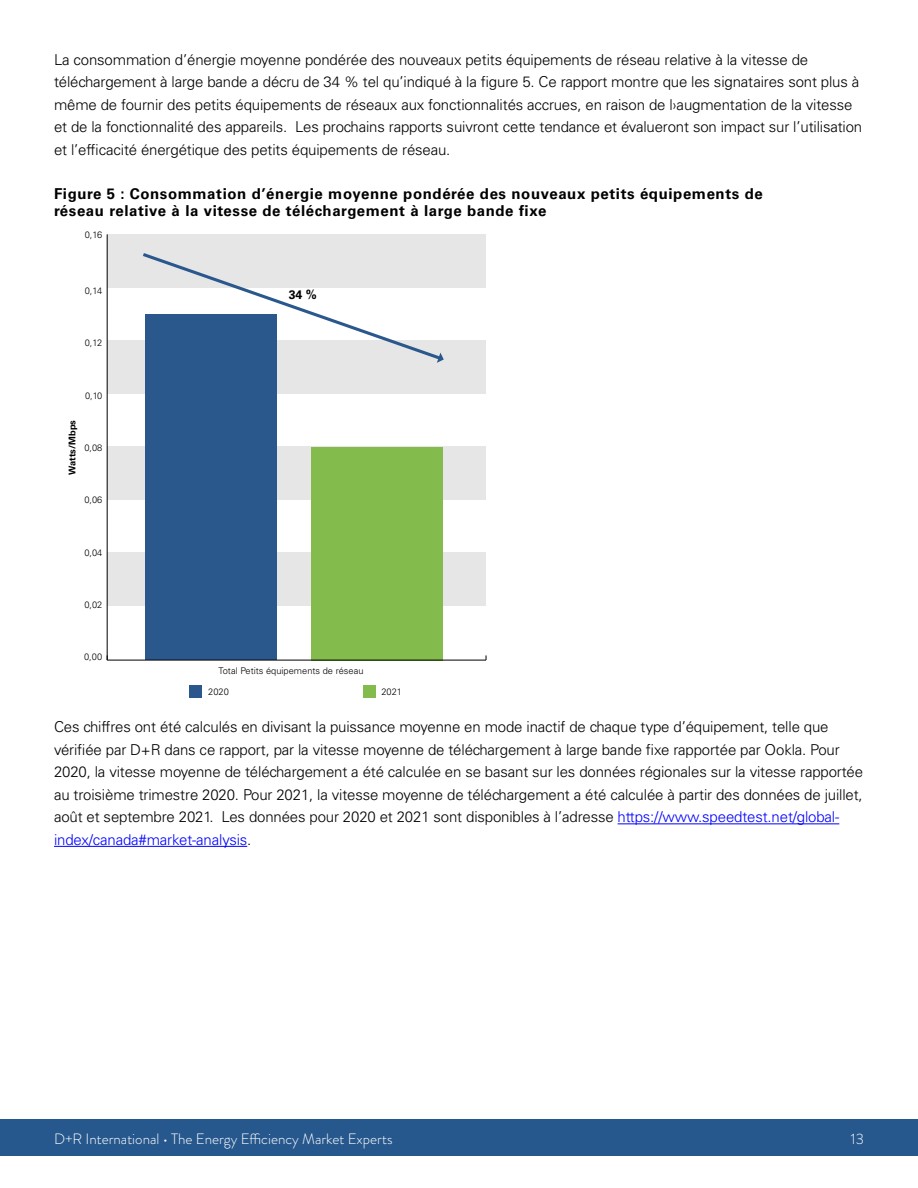
<style>
.page{position:relative;width:918px;height:1188px;background:#fff}
.page>*{position:absolute;margin:0;border:0;box-sizing:border-box;transform-origin:0 0}
.Body_Text{font:300 15px/22.5px "Univers LT Std";letter-spacing:-.01em;color:#000}
.figure_table_head{font:700 15px/17.2px "Univers LT Std";letter-spacing:.04em;color:#000}
.t1{font:300 15px "Brandon Grotesque";color:#fff}
.t2{font:700 12.3px "Univers LT Std";color:#000}
.t3{font:300 9.3px "Univers LT Std";color:#000}
.t4{font:700 9.3px "Univers LT Std";color:#000}
.s1{color:#00f}
</style>
<div class="page">
<div style="left:0;top:1120px;width:918px;height:36px;background:#27588d"></div>
<hr style="left:618px;top:823px;width:221px;height:1px;background:#00f">
<hr style="left:54px;top:846px;width:193px;height:1px;background:#00f">
<div style="left:107px;top:552px;width:379px;height:53px;background:#e6e6e6"></div>
<div style="left:107px;top:446px;width:379px;height:53px;background:#e6e6e6"></div>
<div style="left:107px;top:340px;width:379px;height:53px;background:#e6e6e6"></div>
<div style="left:107px;top:234px;width:379px;height:54px;background:#e6e6e6"></div>
<div style="left:146px;top:315px;width:131px;height:345px;background:#2a588d"></div>
<hr style="left:107px;top:234px;width:1px;height:426px;background:#000">
<div style="left:311px;top:448px;width:132px;height:213px;background:#83bc4c"></div>
<hr style="left:107px;top:660px;width:379px;height:1px;background:#000">
<svg style="left:143px;top:253px;width:301px;height:110px"></svg>
<div style="left:189px;top:685px;width:12px;height:13px;background:#2a588d"></div>
<div style="left:363px;top:685px;width:13px;height:13px;background:#83bc4c"></div>
<p class="Body_Text" style="left:54px;top:48px;width:810px">La consommation d’énergie moyenne pondérée des nouveaux petits équipements de réseau relative à la vitesse de téléchargement à large bande a décru de 34 % tel qu’indiqué à la figure 5. Ce rapport montre que les signataires sont plus à même de fournir des petits équipements de réseaux aux fonctionnalités accrues, en raison de l›augmentation de la vitesse et de la fonctionnalité des appareils. Les prochains rapports suivront cette tendance et évalueront son impact sur l’utilisation et l’efficacité énergétique des petits équipements de réseau.</p>
<p class="figure_table_head" style="left:54px;top:185px;width:710px">Figure 5 : Consommation d’énergie moyenne pondérée des nouveaux petits équipements de réseau relative à la vitesse de téléchargement à large bande fixe</p>
<p class="t3" style="left:85px;top:229px;width:19px">0,16</p>
<p class="t3" style="left:85px;top:285px;width:19px">0,14</p>
<p class="t3" style="left:85px;top:338px;width:19px">0,12</p>
<p class="t3" style="left:85px;top:390px;width:19px">0,10</p>
<p class="t4" style="left:67px;top:475px;width:56px;rotate:-90deg">Watts/Mbps</p>
<p class="t3" style="left:84px;top:442px;width:20px">0,08</p>
<p class="t3" style="left:84px;top:495px;width:20px">0,06</p>
<p class="t3" style="left:84px;top:547px;width:20px">0,04</p>
<p class="t3" style="left:84px;top:599px;width:20px">0,02</p>
<p class="t3" style="left:84px;top:652px;width:20px">0,00</p>
<p class="t2" style="left:289px;top:287px;width:30px">34 %</p>
<p class="t3" style="left:219px;top:665px;width:146px">Total Petits équipements de réseau</p>
<p class="t3" style="left:208px;top:686px;width:22px">2020</p>
<p class="t3" style="left:381px;top:686px;width:22px">2021</p>
<p class="Body_Text" style="left:54px;top:716px;width:811px">Ces chiffres ont été calculés en divisant la puissance moyenne en mode inactif de chaque type d’équipement, telle que vérifiée par D+R dans ce rapport, par la vitesse moyenne de téléchargement à large bande fixe rapportée par Ookla. Pour 2020, la vitesse moyenne de téléchargement a été calculée en se basant sur les données régionales sur la vitesse rapportée au troisième trimestre 2020. Pour 2021, la vitesse moyenne de téléchargement a été calculée à partir des données de juillet, août et septembre 2021. Les données pour 2020 et 2021 sont disponibles à l’adresse <span class="s1">https://www.speedtest.net/global&shy;index/canada#market-analysis</span>.</p>
<p class="t1" style="left:54px;top:1128px;width:340px">D+R International • The Energy Efficiency Market Experts</p>
<p class="t1" style="left:851px;top:1128px;width:15px">13</p>
</div>
